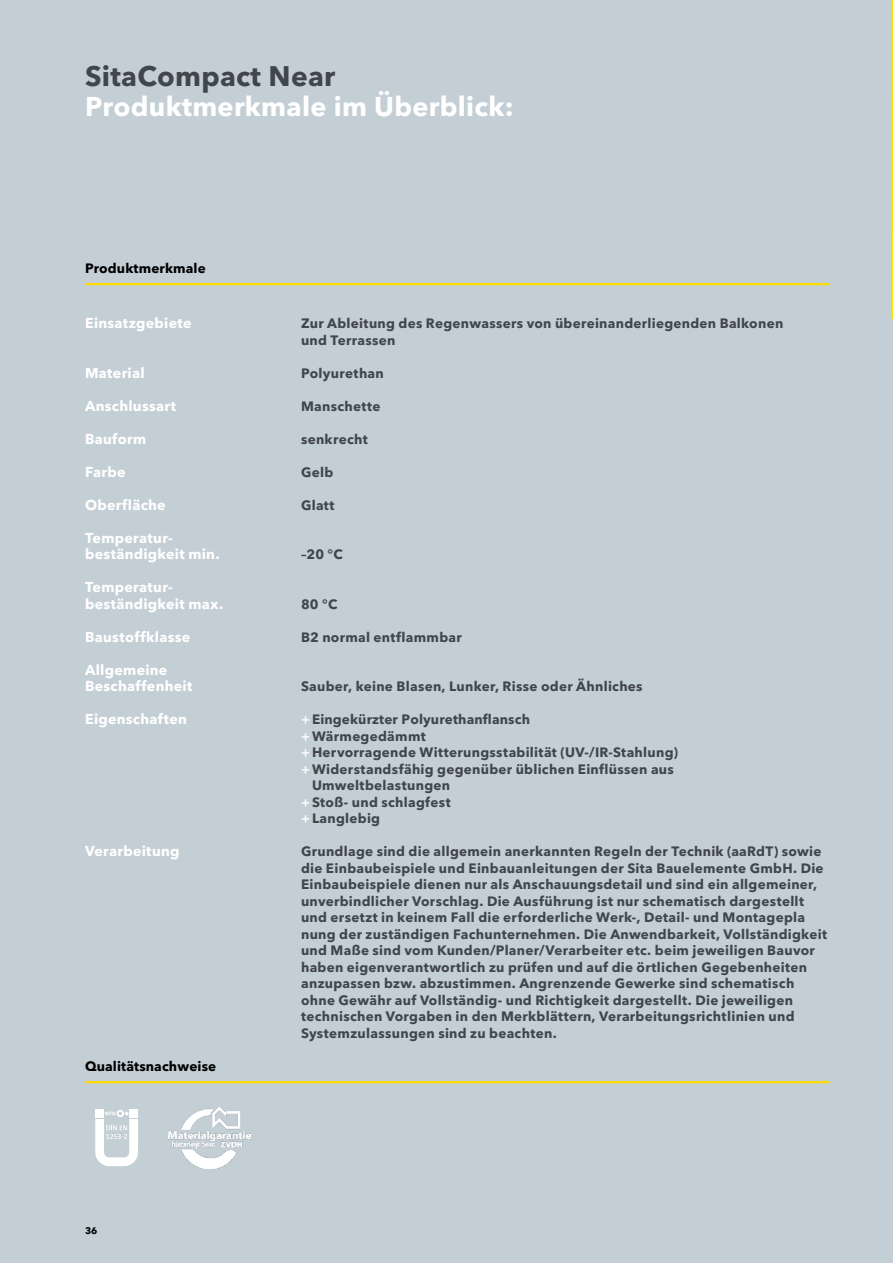
<style>
.page{position:relative;width:893px;height:1263px;background:#c4cfd5}
.page>*{position:absolute;margin:0;border:0;box-sizing:border-box;transform-origin:0 0}
.t1{font:700 28.05px "Avenir Next W1 G";letter-spacing:.01em;color:#41464d}
.t2{font:700 27px "Avenir Next W1 G";letter-spacing:.01em;color:#fff}
.t3{font:700 14.25px/16.5px "Avenir Next W1 G";letter-spacing:.02em;color:#fff}
.t4{font:700 13.5px/16.5px "Avenir Next W1 G";letter-spacing:.02em;color:#41464d}
.t5{font:700 13.5px "Avenir Next W1 G";letter-spacing:.01em;color:#000}
.t6{font:700 9.6px "Avenir Next W1 G";color:#000}
.s1{font-weight:600;color:#fff}
</style>
<div class="page">
<hr style="left:892px;top:0;width:1px;height:319px;background:#ffe400">
<hr style="left:85px;top:283px;width:744px;height:2px;background:#fd0">
<hr style="left:85px;top:1081px;width:744px;height:2px;background:#fd0">
<div style="left:95px;top:1109px;width:9px;height:8px;background:#fff"></div>
<div style="left:129px;top:1109px;width:9px;height:8px;background:#fff"></div>
<svg style="left:95px;top:1110px;width:43px;height:56px"></svg>
<img style="left:168px;top:1106px;width:82px;height:62px">
<h1 class="t1" style="left:85px;top:59px;width:252px">SitaCompact Near</h1>
<h2 class="t2" style="left:85px;top:90px;width:430px">Produktmerkmale im Überblick:</h2>
<p class="t5" style="left:85px;top:260px;width:122px">Produktmerkmale</p>
<p class="t3" style="left:85px;top:315px;width:108px">Einsatzgebiete</p>
<p class="t4" style="left:301px;top:315px;width:484px">Zur Ableitung des Regenwassers von übereinanderliegenden Balkonen und Terrassen</p>
<p class="t3" style="left:85px;top:364px;width:61px">Material</p>
<p class="t4" style="left:301px;top:364px;width:84px">Polyurethan</p>
<p class="t3" style="left:85px;top:397px;width:93px">Anschlussart</p>
<p class="t4" style="left:301px;top:397px;width:81px">Manschette</p>
<p class="t3" style="left:85px;top:430px;width:63px">Bauform</p>
<p class="t4" style="left:301px;top:430px;width:68px">senkrecht</p>
<p class="t3" style="left:85px;top:463px;width:42px">Farbe</p>
<p class="t4" style="left:301px;top:463px;width:34px">Gelb</p>
<p class="t3" style="left:85px;top:496px;width:82px">Oberfläche</p>
<p class="t4" style="left:301px;top:496px;width:35px">Glatt</p>
<p class="t3" style="left:85px;top:529px;width:136px">Temperatur&shy;beständigkeit min.</p>
<p class="t4" style="left:301px;top:546px;width:43px">–20 °C</p>
<p class="t3" style="left:85px;top:579px;width:140px">Temperatur&shy;beständigkeit max.</p>
<p class="t4" style="left:301px;top:595px;width:38px">80 °C</p>
<p class="t3" style="left:85px;top:628px;width:107px">Baustoffklasse</p>
<p class="t4" style="left:301px;top:628px;width:162px">B2 normal entflammbar</p>
<p class="t3" style="left:85px;top:661px;width:109px">Allgemeine<br>Beschaffenheit</p>
<p class="t4" style="left:301px;top:678px;width:343px">Sauber, keine Blasen, Lunker, Risse oder Ähnliches</p>
<p class="t3" style="left:85px;top:711px;width:103px">Eigenschaften</p>
<p class="t4" style="left:301px;top:711px;width:230px"><span class="s1">+</span>Eingekürzter Polyurethanflansch</p>
<p class="t4" style="left:301px;top:727px;width:126px"><span class="s1">+</span>Wärmegedämmt</p>
<p class="t4" style="left:301px;top:744px;width:378px"><span class="s1">+</span> Hervorragende Witterungsstabilität (UV-/IR-Stahlung)</p>
<p class="t4" style="left:301px;top:760px;width:374px"><span class="s1">+</span> Widerstandsfähig gegenüber üblichen Einflüssen aus</p>
<p class="t4" style="left:312px;top:777px;width:140px">Umweltbelastungen</p>
<p class="t4" style="left:301px;top:793px;width:151px"><span class="s1">+</span>Stoß- und schlagfest</p>
<p class="t4" style="left:301px;top:810px;width:81px"><span class="s1">+</span>Langlebig</p>
<p class="t3" style="left:85px;top:843px;width:96px">Verarbeitung</p>
<p class="t4" style="left:301px;top:843px;width:527px">Grundlage sind die allgemein anerkannten Regeln der Technik (aaRdT) sowie die Einbaubeispiele und Einbauanleitungen der Sita Bauelemente GmbH. Die Einbaubeispiele dienen nur als Anschauungsdetail und sind ein allgemeiner, unverbindlicher Vorschlag. Die Ausführung ist nur schematisch dargestellt und ersetzt in keinem Fall die erforderliche Werk-, Detail- und Montagepla nung der zuständigen Fachunternehmen. Die Anwendbarkeit, Vollständigkeit und Maße sind vom Kunden/Planer/Verarbeiter etc. beim jeweiligen Bauvor haben eigenverantwortlich zu prüfen und auf die örtlichen Gegebenheiten anzupassen bzw. abzustimmen. Angrenzende Gewerke sind schematisch ohne Gewähr auf Vollständig- und Richtigkeit dargestellt. Die jeweiligen technischen Vorgaben in den Merkblättern, Verarbeitungsrichtlinien und Systemzulassungen sind zu beachten.</p>
<p class="t5" style="left:85px;top:1058px;width:133px">Qualitätsnachweise</p>
<p class="t6" style="left:85px;top:1224px;width:14px">36</p>
</div>
